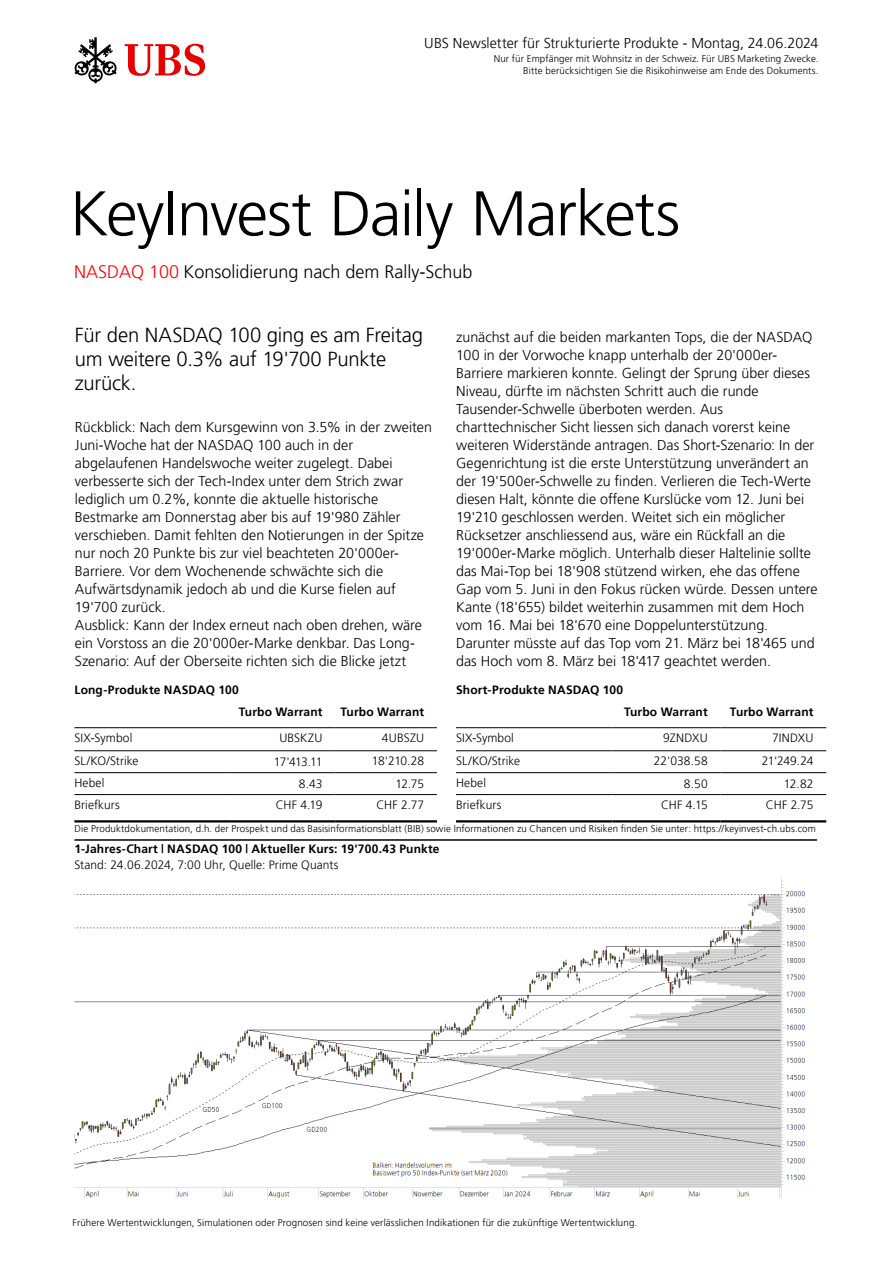
<style>
.page{position:relative;width:893px;height:1263px;background:#fff}
.page>*{position:absolute;margin:0;border:0;box-sizing:border-box;transform-origin:0 0}
.t1{font:300 63px "Frutiger 45";letter-spacing:-.02em;color:#000}
.t2{font:300 20.25px/24px "Frutiger 45";letter-spacing:-.015em;color:#000}
.t3{font:300 18px "Frutiger 45";color:#000}
.t4{font:300 14.25px/18px "Frutiger 45";color:#000}
.t5{font:300 12px "Frutiger 45";letter-spacing:.01em;color:#000}
.t6{font:300 12px "Frutiger 45";letter-spacing:.01em;color:#000}
.t7{font:300 9.75px/12px "Frutiger 45";letter-spacing:.015em;color:#000;text-align:right}
.s1{color:#f00}
</style>
<div class="page">
<svg style="left:125px;top:44px;width:80px;height:32px"></svg>
<svg style="left:74px;top:37px;width:43px;height:46px"></svg>
<img style="left:74px;top:878px;width:732px;height:319px">
<hr style="left:456px;top:727px;width:156px;height:1px;background:#000">
<hr style="left:612px;top:727px;width:108px;height:1px;background:#000">
<hr style="left:720px;top:727px;width:106px;height:1px;background:#000">
<hr style="left:456px;top:750px;width:156px;height:1px;background:#000">
<hr style="left:612px;top:750px;width:108px;height:1px;background:#000">
<hr style="left:720px;top:750px;width:106px;height:1px;background:#000">
<hr style="left:456px;top:772px;width:156px;height:1px;background:#000">
<hr style="left:612px;top:772px;width:108px;height:1px;background:#000">
<hr style="left:720px;top:772px;width:106px;height:1px;background:#000">
<hr style="left:456px;top:794px;width:156px;height:1px;background:#000">
<hr style="left:612px;top:794px;width:108px;height:1px;background:#000">
<hr style="left:720px;top:794px;width:106px;height:1px;background:#000">
<hr style="left:456px;top:820px;width:156px;height:2px;background:#000">
<hr style="left:612px;top:820px;width:108px;height:2px;background:#000">
<hr style="left:720px;top:820px;width:106px;height:2px;background:#000">
<hr style="left:74px;top:839px;width:743px;height:2px;background:#000">
<hr style="left:74px;top:727px;width:157px;height:1px;background:#000">
<hr style="left:231px;top:727px;width:104px;height:1px;background:#000">
<hr style="left:335px;top:727px;width:102px;height:1px;background:#000">
<hr style="left:74px;top:750px;width:157px;height:1px;background:#000">
<hr style="left:335px;top:750px;width:102px;height:1px;background:#000">
<hr style="left:74px;top:772px;width:157px;height:1px;background:#000">
<hr style="left:231px;top:750px;width:104px;height:1px;background:#000">
<hr style="left:231px;top:772px;width:104px;height:1px;background:#000">
<hr style="left:335px;top:772px;width:102px;height:1px;background:#000">
<hr style="left:74px;top:794px;width:157px;height:1px;background:#000">
<hr style="left:231px;top:794px;width:104px;height:1px;background:#000">
<hr style="left:335px;top:794px;width:102px;height:1px;background:#000">
<hr style="left:74px;top:820px;width:157px;height:2px;background:#000">
<hr style="left:231px;top:820px;width:104px;height:2px;background:#000">
<hr style="left:335px;top:820px;width:102px;height:2px;background:#000">
<p class="t4" style="left:424px;top:34px;width:396px">UBS Newsletter für Strukturierte Produkte - Montag, 24.06.2024</p>
<p class="t7" style="left:494px;top:53px;width:326px">Nur für Empfänger mit Wohnsitz in der Schweiz. Für UBS Marketing Zwecke.<br>Bitte berücksichtigen Sie die Risikohinweise am Ende des Dokuments.</p>
<h1 class="t1" style="left:70px;top:177px;width:612px">KeyInvest Daily Markets</h1>
<p class="t3" style="left:74px;top:261px;width:400px"><span class="s1">NASDAQ 100</span> Konsolidierung nach dem Rally-Schub</p>
<h2 class="t2" style="left:75px;top:323px;width:350px">Für den NASDAQ 100 ging es am Freitag um weitere 0.3% auf 19'700 Punkte zurück.</h2>
<p class="t4" style="left:75px;top:418px;width:358px">Rückblick: Nach dem Kursgewinn von 3.5% in der zweiten Juni-Woche hat der NASDAQ 100 auch in der abgelaufenen Handelswoche weiter zugelegt. Dabei verbesserte sich der Tech-Index unter dem Strich zwar lediglich um 0.2%, konnte die aktuelle historische Bestmarke am Donnerstag aber bis auf 19'980 Zähler verschieben. Damit fehlten den Notierungen in der Spitze nur noch 20 Punkte bis zur viel beachteten 20'000er-Barriere. Vor dem Wochenende schwächte sich die Aufwärtsdynamik jedoch ab und die Kurse fielen auf 19'700 zurück.<br>Ausblick: Kann der Index erneut nach oben drehen, wäre ein Vorstoss an die 20'000er-Marke denkbar. Das Long-Szenario: Auf der Oberseite richten sich die Blicke jetzt</p>
<p class="t4" style="left:456px;top:328px;width:363px">zunächst auf die beiden markanten Tops, die der NASDAQ 100 in der Vorwoche knapp unterhalb der 20'000er-Barriere markieren konnte. Gelingt der Sprung über dieses Niveau, dürfte im nächsten Schritt auch die runde Tausender-Schwelle überboten werden. Aus charttechnischer Sicht liessen sich danach vorerst keine weiteren Widerstände antragen. Das Short-Szenario: In der Gegenrichtung ist die erste Unterstützung unverändert an der 19'500er-Schwelle zu finden. Verlieren die Tech-Werte diesen Halt, könnte die offene Kurslücke vom 12. Juni bei 19'210 geschlossen werden. Weitet sich ein möglicher Rücksetzer anschliessend aus, wäre ein Rückfall an die 19'000er-Marke möglich. Unterhalb dieser Haltelinie sollte das Mai-Top bei 18'908 stützend wirken, ehe das offene Gap vom 5. Juni in den Fokus rücken würde. Dessen untere Kante (18'655) bildet weiterhin zusammen mit dem Hoch vom 16. Mai bei 18'670 eine Doppelunterstützung.<br>Darunter müsste auf das Top vom 21. März bei 18'465 und das Hoch vom 8. März bei 18'417 geachtet werden.</p>
<p class="t6" style="left:74px;top:682px;width:166px">Long-Produkte NASDAQ 100</p>
<p class="t6" style="left:456px;top:682px;width:169px">Short-Produkte NASDAQ 100</p>
<p class="t6" style="left:239px;top:705px;width:85px">Turbo Warrant</p>
<p class="t6" style="left:341px;top:705px;width:85px">Turbo Warrant</p>
<p class="t5" style="left:74px;top:731px;width:59px">SIX-Symbol</p>
<p class="t5" style="left:279px;top:731px;width:45px">UBSKZU</p>
<p class="t5" style="left:382px;top:731px;width:44px">4UBSZU</p>
<p class="t5" style="left:74px;top:754px;width:66px">SL/KO/Strike</p>
<p class="t5" style="left:274px;top:755px;width:50px">17'413.11</p>
<p class="t5" style="left:372px;top:754px;width:54px">18'210.28</p>
<p class="t5" style="left:74px;top:776px;width:32px">Hebel</p>
<p class="t5" style="left:299px;top:777px;width:25px">8.43</p>
<p class="t5" style="left:395px;top:777px;width:30px">12.75</p>
<p class="t5" style="left:74px;top:798px;width:47px">Briefkurs</p>
<p class="t5" style="left:276px;top:798px;width:48px">CHF 4.19</p>
<p class="t5" style="left:376px;top:798px;width:49px">CHF 2.77</p>
<p class="t6" style="left:624px;top:705px;width:85px">Turbo Warrant</p>
<p class="t6" style="left:730px;top:705px;width:85px">Turbo Warrant</p>
<p class="t5" style="left:456px;top:731px;width:59px">SIX-Symbol</p>
<p class="t5" style="left:663px;top:731px;width:46px">9ZNDXU</p>
<p class="t5" style="left:772px;top:731px;width:43px">7INDXU</p>
<p class="t5" style="left:456px;top:754px;width:66px">SL/KO/Strike</p>
<p class="t5" style="left:654px;top:754px;width:56px">22'038.58</p>
<p class="t5" style="left:762px;top:754px;width:53px">21'249.24</p>
<p class="t5" style="left:456px;top:776px;width:32px">Hebel</p>
<p class="t5" style="left:684px;top:777px;width:25px">8.50</p>
<p class="t5" style="left:784px;top:777px;width:31px">12.82</p>
<p class="t5" style="left:456px;top:798px;width:47px">Briefkurs</p>
<p class="t5" style="left:661px;top:798px;width:48px">CHF 4.15</p>
<p class="t5" style="left:766px;top:798px;width:49px">CHF 2.75</p>
<p class="t7" style="left:74px;top:822px;width:743px">Die Produktdokumentation, d.h. der Prospekt und das Basisinformationsblatt (BIB) sowie Informationen zu Chancen und Risiken finden Sie unter: https://keyinvest-ch.ubs.com</p>
<p class="t6" style="left:74px;top:842px;width:367px">1-Jahres-Chart | NASDAQ 100 | Aktueller Kurs: 19'700.43 Punkte</p>
<p class="t5" style="left:74px;top:858px;width:266px">Stand: 24.06.2024, 7:00 Uhr, Quelle: Prime Quants</p>
<p class="t7" style="left:73px;top:1216px;width:566px">Frühere Wertentwicklungen, Simulationen oder Prognosen sind keine verlässlichen Indikationen für die zukünftige Wertentwicklung.</p>
</div>
